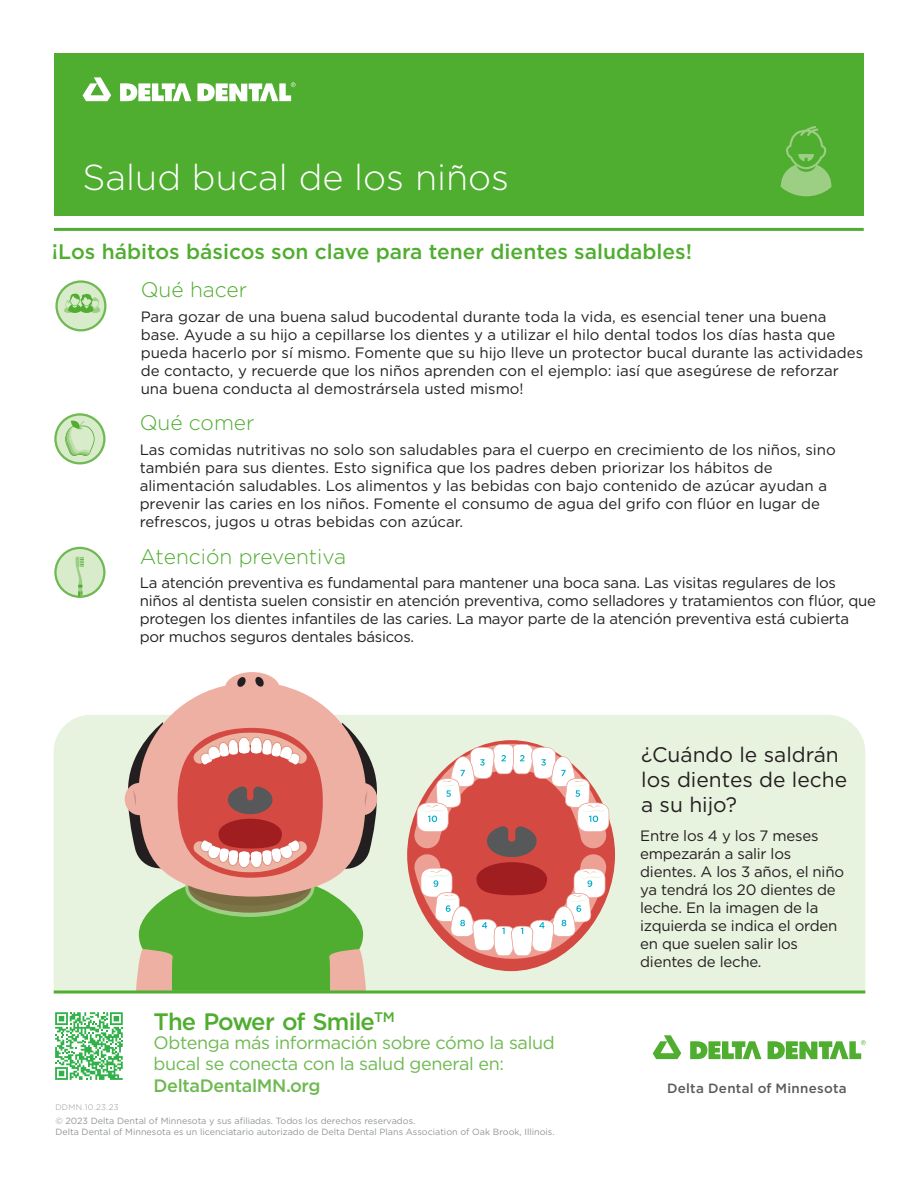
<style>
.page{position:relative;width:918px;height:1188px;background:#fff}
.page>*{position:absolute;margin:0;border:0;box-sizing:border-box;transform-origin:0 0}
.t1{font:300 36px "Gotham";color:#fff}
.t2{font:500 23.85px "Gotham";letter-spacing:-.04em;color:#4fad2f}
.t3{font:500 21px "Gotham";color:#4fad2f}
.t4{font:21px/25.2px "Gotham";color:#231f20}
.t5{font:300 21px "Gotham";color:#4fad2f}
.t6{font:18px/21.6px "Gotham";letter-spacing:-.02em;color:#6eb951}
.t7{font:500 18px "Gotham";letter-spacing:-.02em;color:#6eb951}
.t8{font:15px/18px "Gotham";color:#231f20}
.t9{font:500 13.35px "Gotham";letter-spacing:.02em;color:#5a595c}
.t10{font:9px/10.8px "Gotham";color:#929597}
.t11{font:300 7.95px "Gotham";letter-spacing:.045em;color:#929597}
</style>
<div class="page">
<div style="left:54px;top:715px;width:811px;height:275px;background:#e7f2df"></div>
<svg style="left:125px;top:672px;width:252px;height:225px"></svg>
<svg style="left:237px;top:676px;width:9px;height:11px"></svg>
<svg style="left:255px;top:676px;width:9px;height:11px"></svg>
<svg style="left:127px;top:722px;width:251px;height:268px"></svg>
<div style="left:407px;top:740px;width:208px;height:231px;background:#d44942;border-radius:50%"></div>
<svg style="left:413px;top:743px;width:196px;height:216px"></svg>
<div style="left:54px;top:53px;width:810px;height:163px;background:#4fad2f"></div>
<svg style="left:83px;top:77px;width:28px;height:24px"></svg>
<svg style="left:120px;top:83px;width:71px;height:19px"></svg>
<svg style="left:197px;top:82px;width:99px;height:20px"></svg>
<hr style="left:54px;top:228px;width:810px;height:3px;background:#4fad2f">
<svg style="left:781px;top:126px;width:50px;height:70px"></svg>
<div style="left:55px;top:548px;width:49px;height:49px;background:#d8ebcb;border-radius:50%"></div>
<div style="left:54px;top:547px;width:52px;height:51px;border:2px solid #6eb951;border-radius:50%"></div>
<svg style="left:76px;top:557px;width:8px;height:41px"></svg>
<svg style="left:55px;top:414px;width:49px;height:49px"></svg>
<div style="left:54px;top:413px;width:52px;height:51px;border:2px solid #6eb951;border-radius:50%"></div>
<svg style="left:65px;top:419px;width:30px;height:37px"></svg>
<div style="left:57px;top:282px;width:48px;height:48px;background:#d8ebcb;border-radius:50%"></div>
<div style="left:55px;top:280px;width:51px;height:51px;border:2px solid #6eb951;border-radius:50%"></div>
<svg style="left:64px;top:292px;width:36px;height:21px"></svg>
<hr style="left:54px;top:990px;width:811px;height:3px;background:#4fad2f">
<svg style="left:690px;top:1041px;width:72px;height:18px"></svg>
<svg style="left:768px;top:1040px;width:98px;height:19px"></svg>
<svg style="left:653px;top:1035px;width:28px;height:24px"></svg>
<svg style="left:55px;top:1012px;width:68px;height:68px"></svg>
<h1 class="t1" style="left:83px;top:154px;width:428px">Salud bucal de los niños</h1>
<h3 class="t3" style="left:52px;top:238px;width:642px">¡Los hábitos básicos son clave para tener dientes saludables!</h3>
<h3 class="t5" style="left:141px;top:276px;width:108px">Qué hacer</h3>
<p class="t8" style="left:141px;top:307px;width:724px">Para gozar de una buena salud bucodental durante toda la vida, es esencial tener una buena base. Ayude a su hijo a cepillarse los dientes y a utilizar el hilo dental todos los días hasta que pueda hacerlo por sí mismo. Fomente que su hijo lleve un protector bucal durante las actividades de contacto, y recuerde que los niños aprenden con el ejemplo: ¡así que asegúrese de reforzar una buena conducta al demostrársela usted mismo!</p>
<h3 class="t5" style="left:140px;top:409px;width:116px">Qué comer</h3>
<p class="t8" style="left:140px;top:440px;width:698px">Las comidas nutritivas no solo son saludables para el cuerpo en crecimiento de los niños, sino también para sus dientes. Esto significa que los padres deben priorizar los hábitos de alimentación saludables. Los alimentos y las bebidas con bajo contenido de azúcar ayudan a prevenir las caries en los niños. Fomente el consumo de agua del grifo con flúor en lugar de refrescos, jugos u otras bebidas con azúcar.</p>
<h3 class="t5" style="left:140px;top:543px;width:208px">Atención preventiva</h3>
<p class="t8" style="left:140px;top:574px;width:738px">La atención preventiva es fundamental para mantener una boca sana. Las visitas regulares de los niños al dentista suelen consistir en atención preventiva, como selladores y tratamientos con flúor, que protegen los dientes infantiles de las caries. La mayor parte de la atención preventiva está cubierta por muchos seguros dentales básicos.</p>
<h3 class="t4" style="left:641px;top:742px;width:208px">¿Cuándo le saldrán los dientes de leche a su hijo?</h3>
<p class="t11" style="left:55px;top:1102px;width:65px">DDMN.10.23.23</p>
<h2 class="t2" style="left:154px;top:1006px;width:243px">The Power of Smile<sup>TM</sup></h2>
<p class="t6" style="left:154px;top:1031px;width:403px">Obtenga más información sobre cómo la salud bucal se conecta con la salud general en:</p>
<p class="t7" style="left:154px;top:1074px;width:168px">DeltaDentalMN.org</p>
<p class="t10" style="left:55px;top:1115px;width:501px">© 2023 Delta Dental of Minnesota y sus afiliadas. Todos los derechos reservados.<br>Delta Dental of Minnesota es un licenciatario autorizado de Delta Dental Plans Association of Oak Brook, Illinois.</p>
<p class="t8" style="left:640px;top:826px;width:205px">Entre los 4 y los 7 meses empezarán a salir los dientes. A los 3 años, el niño ya tendrá los 20 dientes de leche. En la imagen de la izquierda se indica el orden en que suelen salir los dientes de leche.</p>
<p class="t9" style="left:667px;top:1080px;width:181px">Delta Dental of Minnesota</p>
</div>
